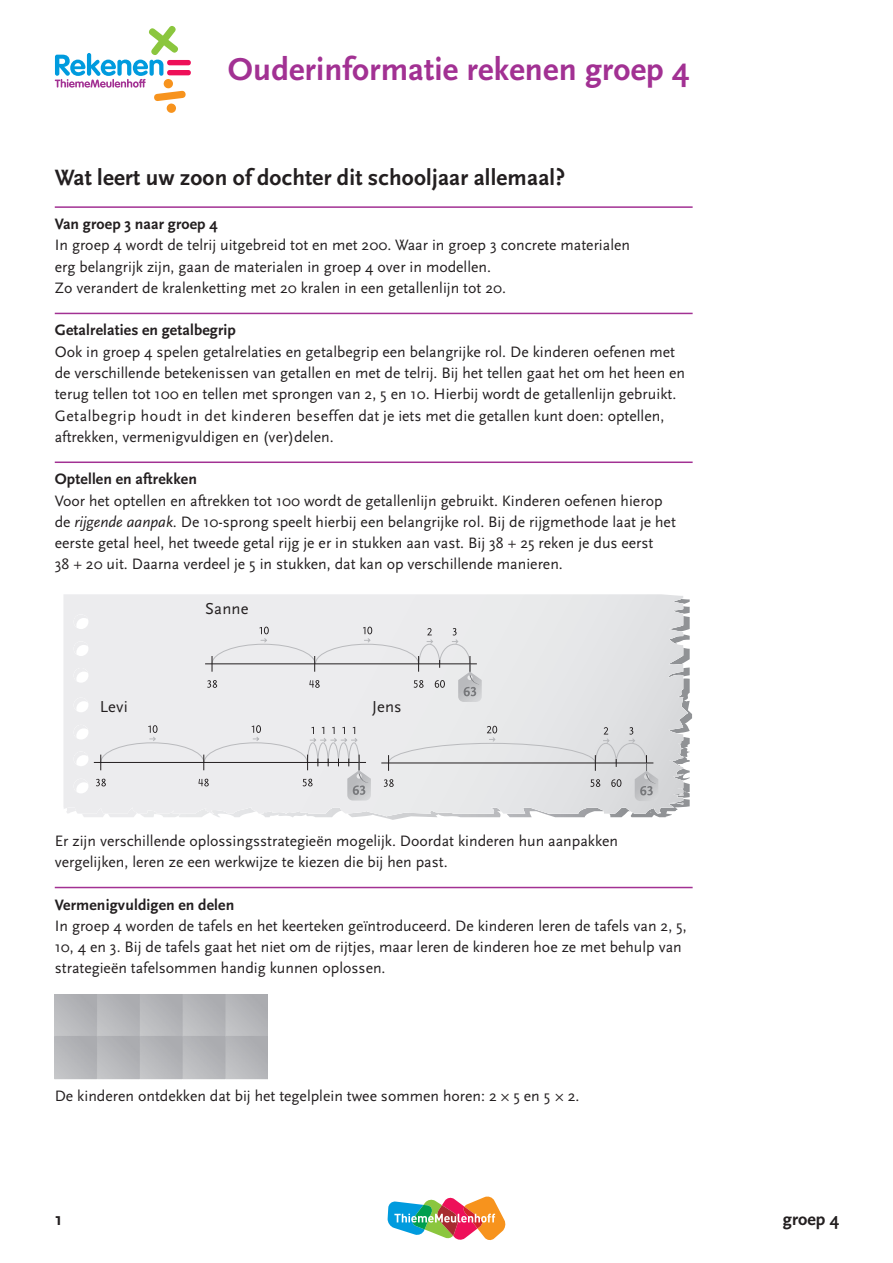
<style>
.page{position:relative;width:893px;height:1263px;background:#fff}
.page>*{position:absolute;margin:0;border:0;box-sizing:border-box;transform-origin:0 0}
.t1{font:700 33px "Scala Sans";letter-spacing:.005em;color:#a23193}
.t2{font:700 23.25px "Scala Sans";letter-spacing:.01em;color:#231f20}
.t3{font:700 18px "Scala Sans";color:#231f20}
.t4{font:16.65px "Scala Sans";letter-spacing:.01em;color:#231f20}
.t5{font:15.75px/21.3px "Scala Sans";color:#231f20}
.t6{font:700 15.75px "Scala Sans";letter-spacing:.01em;color:#231f20}
.s1{font-style:italic}
</style>
<div class="page">
<hr style="left:55px;top:206px;width:638px;height:2px;background:#a23193">
<hr style="left:55px;top:313px;width:638px;height:1px;background:#a23193">
<hr style="left:55px;top:461px;width:638px;height:2px;background:#a23193">
<hr style="left:55px;top:887px;width:638px;height:1px;background:#a23193">
<svg style="left:63px;top:594px;width:627px;height:220px;background:#e4e5e6"></svg>
<img style="left:55px;top:994px;width:213px;height:86px">
<svg style="left:55px;top:26px;width:136px;height:87px"></svg>
<svg style="left:387px;top:1196px;width:119px;height:45px"></svg>
<h1 class="t1" style="left:228px;top:52px;width:463px">Ouderinformatie rekenen groep 4</h1>
<h2 class="t2" style="left:55px;top:165px;width:512px">Wat leert uw zoon of dochter dit schooljaar allemaal?</h2>
<p class="t6" style="left:55px;top:216px;width:164px">Van groep 3 naar groep 4</p>
<p class="t5" style="left:55px;top:235px;width:577px">In groep 4 wordt de telrij uitgebreid tot en met 200. Waar in groep 3 concrete materialen erg belangrijk zijn, gaan de materialen in groep 4 over in modellen.<br>Zo verandert de kralenketting met 20 kralen in een getallenlijn tot 20.</p>
<p class="t6" style="left:55px;top:322px;width:183px">Getalrelaties en getalbegrip</p>
<p class="t5" style="left:55px;top:341px;width:632px">Ook in groep 4 spelen getalrelaties en getalbegrip een belangrijke rol. De kinderen oefenen met de verschillende betekenissen van getallen en met de telrij. Bij het tellen gaat het om het heen en terug tellen tot 100 en tellen met sprongen van 2, 5 en 10. Hierbij wordt de getallenlijn gebruikt.<br>Getalbegrip houdt in det kinderen beseffen dat je iets met die getallen kunt doen: optellen, aftrekken, vermenigvuldigen en (ver)delen.</p>
<p class="t6" style="left:55px;top:471px;width:144px">Optellen en aftrekken</p>
<p class="t5" style="left:55px;top:490px;width:623px">Voor het optellen en aftrekken tot 100 wordt de getallenlijn gebruikt. Kinderen oefenen hierop de <span class="s1">rijgende aanpak</span>. De 10-sprong speelt hierbij een belangrijke rol. Bij de rijgmethode laat je het eerste getal heel, het tweede getal rijg je er in stukken aan vast. Bij 38 + 25 reken je dus eerst<br>38 + 20 uit. Daarna verdeel je 5 in stukken, dat kan op verschillende manieren.</p>
<p class="t4" style="left:100px;top:697px;width:30px">Levi</p>
<p class="t4" style="left:205px;top:599px;width:45px">Sanne</p>
<p class="t4" style="left:372px;top:697px;width:31px">Jens</p>
<p class="t5" style="left:55px;top:830px;width:565px">Er zijn verschillende oplossingsstrategieën mogelijk. Doordat kinderen hun aanpakken vergelijken, leren ze een werkwijze te kiezen die bij hen past.</p>
<p class="t6" style="left:55px;top:896px;width:181px">Vermenigvuldigen en delen</p>
<p class="t5" style="left:55px;top:915px;width:633px">In groep 4 worden de tafels en het keerteken geïntroduceerd. De kinderen leren de tafels van 2, 5,<br>10, 4 en 3. Bij de tafels gaat het niet om de rijtjes, maar leren de kinderen hoe ze met behulp van strategieën tafelsommen handig kunnen oplossen.</p>
<p class="t5" style="left:55px;top:1085px;width:526px">De kinderen ontdekken dat bij het tegelplein twee sommen horen: 2 × 5 en 5 × 2.</p>
<p class="t3" style="left:55px;top:1209px;width:9px">1</p>
<p class="t3" style="left:783px;top:1209px;width:58px">groep 4</p>
</div>
